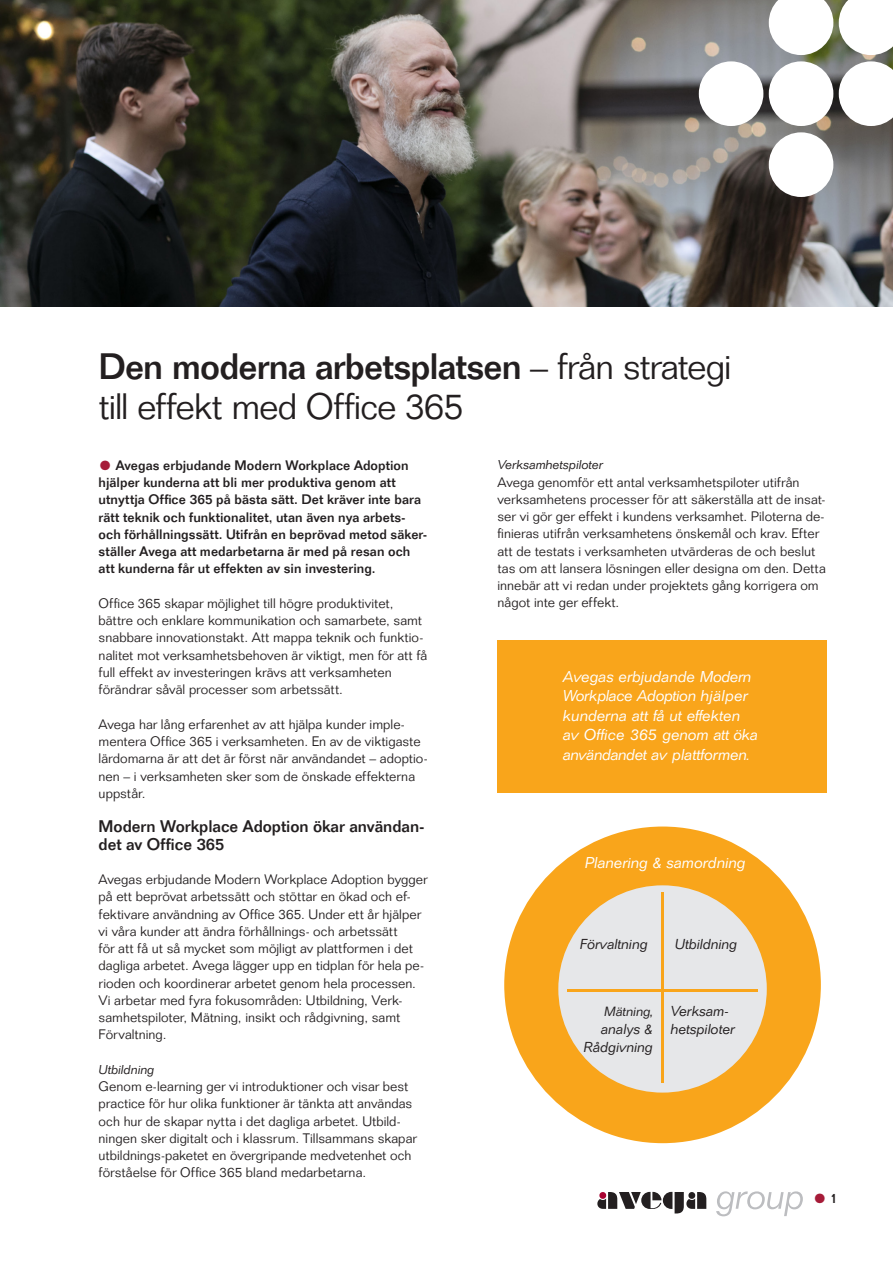
<style>
.page{position:relative;width:893px;height:1263px;background:#fff}
.page>*{position:absolute;margin:0;border:0;box-sizing:border-box;transform-origin:0 0}
.Rubrik_mindre{font:300 36px/40.5px "Folio Std";letter-spacing:-.025em;color:#231f20}
.Kundcase_folio{font:300 27px "Folio Std";color:#a61b38}
.citat{font:italic 300 16.5px/19.5px "Folio BEFOP";color:#fff}
.Kundcase_folio-2{font:500 16.5px/17.2px "Folio Std";letter-spacing:-.005em;color:#231f20}
.t1{font:italic 300 15.15px/18.1px "Folio BEFOP";color:#231f20;text-align:right}
.t2{font:italic 300 14.1px "Folio BEFOP";color:#231f20}
.Kundcase_folio-3{font:300 13.5px/17.2px "Folio Std";letter-spacing:.005em;color:#231f20}
.Kundcase_folio-4{font:500 13.5px/17.2px "Folio Std";letter-spacing:.005em;color:#231f20}
.Mellis_2{font:italic 300 13.5px "Folio BEFOP";color:#231f20}
.s1{font-weight:500}
.s2{font-weight:300;font-size:27px;color:#a61b38}
.s3{font-size:15.6px}
</style>
<div class="page">
<img style="left:0;top:0;width:893px;height:306px">
<svg style="left:839px;top:0;width:54px;height:55px"></svg>
<svg style="left:839px;top:61px;width:54px;height:65px"></svg>
<svg style="left:769px;top:0;width:64px;height:55px"></svg>
<div style="left:769px;top:61px;width:64px;height:65px;background:#fff;border-radius:50%"></div>
<div style="left:769px;top:132px;width:64px;height:65px;background:#fff;border-radius:50%"></div>
<div style="left:699px;top:61px;width:64px;height:65px;background:#fff;border-radius:50%"></div>
<svg style="left:597px;top:1192px;width:109px;height:21px"></svg>
<svg style="left:716px;top:1191px;width:87px;height:25px"></svg>
<div style="left:497px;top:640px;width:330px;height:153px;background:#f9a51b"></div>
<div style="left:504px;top:826px;width:317px;height:317px;background:#f9a51b;border-radius:50%"></div>
<div style="left:558px;top:885px;width:209px;height:207px;background:#e6e7e9;border-radius:50%"></div>
<hr style="left:661px;top:892px;width:2px;height:191px;background:#f9a51b">
<hr style="left:567px;top:989px;width:190px;height:2px;background:#f9a51b">
<p class="Rubrik_mindre" style="left:99px;top:346px;width:634px"><span class="s1">Den moderna arbetsplatsen</span> – från strategi till effekt med Office 365</p>
<p class="Kundcase_folio-4" style="left:99px;top:457px;width:330px"><span class="s2">•</span> Avegas erbjudande Modern Workplace Adoption hjälper kunderna att bli mer produktiva genom att utnyttja Office 365 på bästa sätt. Det kräver inte bara rätt teknik och funktionalitet, utan även nya arbets&shy;och förhållningssätt. Utifrån en beprövad metod säker&shy;ställer Avega att medarbetarna är med på resan och att kunderna får ut effekten av sin investering.</p>
<p class="Kundcase_folio-3" style="left:99px;top:595px;width:330px">Office 365 skapar möjlighet till högre produktivitet, bättre och enklare kommunikation och samarbete, samt snabbare innovationstakt. Att mappa teknik och funktio&shy;nalitet mot verksamhetsbehoven är viktigt, men för att få full effekt av investeringen krävs att verksamheten förändrar såväl processer som arbetssätt.</p>
<p class="Kundcase_folio-3" style="left:99px;top:715px;width:331px">Avega har lång erfarenhet av att hjälpa kunder imple&shy;mentera Office 365 i verksamheten. En av de viktigaste lärdomarna är att det är först när användandet – adoptio&shy;nen – i verksamheten sker som de önskade effekterna uppstår.</p>
<p class="Kundcase_folio-2" style="left:99px;top:818px;width:327px">Modern Workplace Adoption ökar användan&shy;det av Office 365</p>
<p class="Kundcase_folio-3" style="left:99px;top:871px;width:331px">Avegas erbjudande Modern Workplace Adoption bygger på ett beprövat arbetssätt och stöttar en ökad och ef&shy;fektivare användning av Office 365. Under ett år hjälper vi våra kunder att ändra förhållnings- och arbetssätt<br>för att få ut så mycket som möjligt av plattformen i det dagliga arbetet. Avega lägger upp en tidplan för hela pe&shy;rioden och koordinerar arbetet genom hela processen.</p>
<p class="Kundcase_folio-3" style="left:99px;top:991px;width:305px">Vi arbetar med fyra fokusområden: Utbildning, Verk&shy;samhetspiloter, Mätning, insikt och rådgivning, samt<br>Förvaltning.</p>
<p class="Mellis_2" style="left:99px;top:1062px;width:57px">Utbildning</p>
<p class="Kundcase_folio-3" style="left:99px;top:1078px;width:320px">Genom e-learning ger vi introduktioner och visar best practice för hur olika funktioner är tänkta att användas och hur de skapar nytta i det dagliga arbetet. Utbild&shy;ningen sker digitalt och i klassrum. Tillsammans skapar utbildnings-paketet en övergripande medvetenhet och förståelse för Office 365 bland medarbetarna.</p>
<p class="Mellis_2" style="left:497px;top:458px;width:107px">Verksamhetspiloter</p>
<p class="Kundcase_folio-3" style="left:497px;top:473px;width:330px">Avega genomför ett antal verksamhetspiloter utifrån verksamhetens processer för att säkerställa att de insat&shy;ser vi gör ger effekt i kundens verksamhet. Piloterna de&shy;finieras utifrån verksamhetens önskemål och krav. Efter att de testats i verksamheten utvärderas de och beslut tas om att lansera lösningen eller designa om den. Detta innebär att vi redan under projektets gång korrigera om något inte ger effekt.</p>
<p class="citat" style="left:563px;top:667px;width:197px">Avegas erbjudande Modern<br>Workplace Adoption hjälper kunderna att få ut effekten av Office 365 genom att öka användandet av plattformen.</p>
<p class="citat" style="left:585px;top:853px;width:162px">Planering &amp; samordning</p>
<p class="t1" style="left:580px;top:935px;width:69px">Förvaltning</p>
<p class="t1" style="left:675px;top:935px;width:64px">Utbildning</p>
<p class="t2" style="left:604px;top:1004px;width:50px">Mätning<span class="s3">,</span></p>
<p class="t1" style="left:583px;top:1020px;width:71px">analys &amp;<br>Rådgivning</p>
<p class="t1" style="left:670px;top:1002px;width:66px;text-align:left">Verksam&shy;hetspiloter</p>
<p class="Kundcase_folio" style="left:813px;top:1183px;width:26px">• <sup>1</sup></p>
</div>
